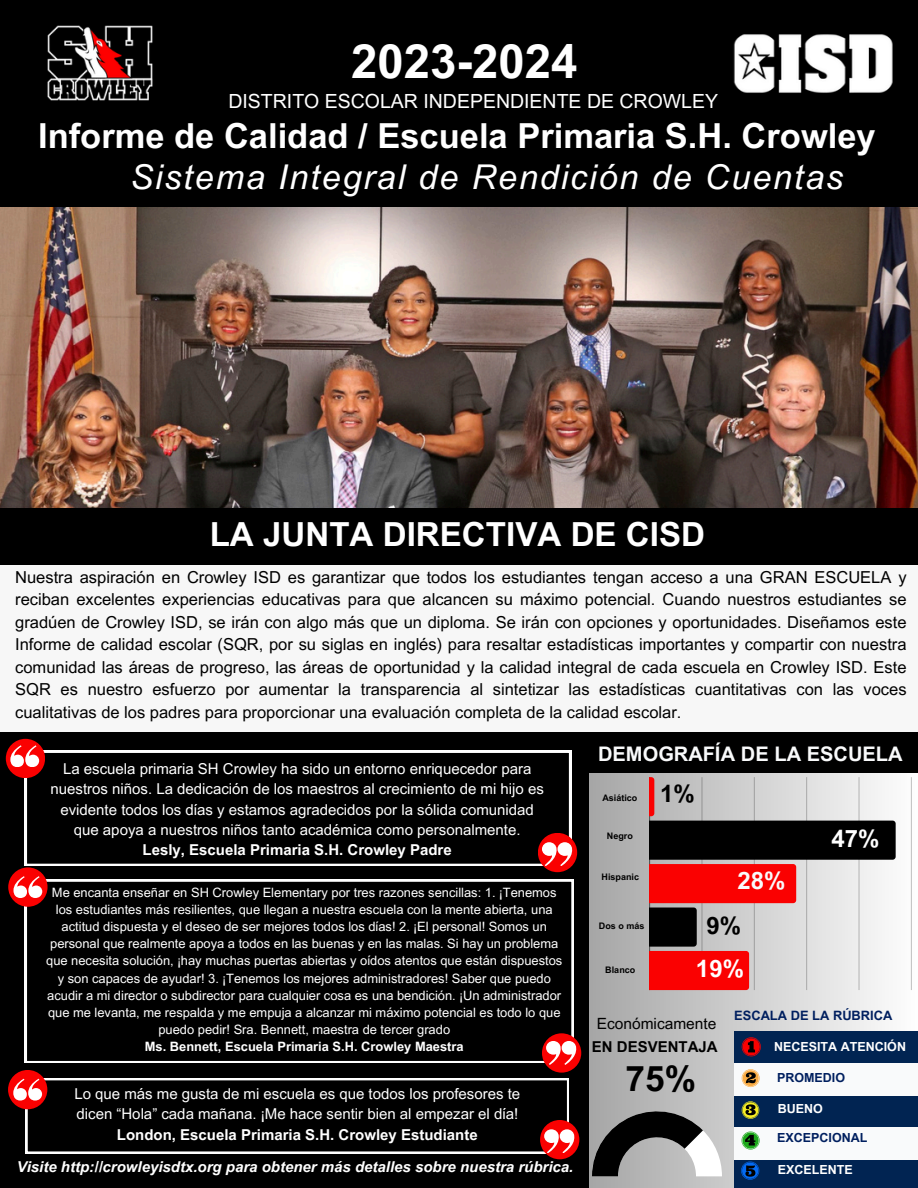
<style>
.page{position:relative;width:918px;height:1188px;background:#000}
.page>*{position:absolute;margin:0;border:0;box-sizing:border-box;transform-origin:0 0}
.t1{font:700 47.25px "Arial MT Pro";color:#fff}
.t2{font:700 35.25px "Arial MT Pro";color:#000}
.t3{font:700 34.5px "Arial MT Pro";color:#fff}
.t4{font:italic 34.2px "Arial MT Pro";letter-spacing:.055em;color:#fff}
.t5{font:700 33.15px "Arial MT Pro";color:#fff}
.t6{font:700 24px "Arial MT Pro";color:#fff}
.t7{font:700 24px "Arial MT Pro";color:#000}
.t8{font:700 24px "Arial MT Pro";color:#f9fafb}
.t9{font:700 20.1px "Arial MT Pro";color:#f9fafb}
.t10{font:19.5px "Arial MT Pro";color:#fff}
.t11{font:16.5px/22.5px "Arial MT Pro";color:#000;text-align:justify}
.t12{font:15.45px "Arial MT Pro";color:#000}
.t13{font:15px/20.2px "Arial MT Pro";color:#fff;text-align:center}
.t14{font:italic 700 15px "Arial MT Pro";color:#fff}
.t15{font:700 15px "Arial MT Pro";color:#fff}
.t16{font:700 15px "Arial MT Pro";color:#000}
.t17{font:12.9px/17.2px "Arial MT Pro";color:#fff;text-align:center}
.t18{font:700 12.9px "Arial MT Pro";color:#fff}
.t19{font:700 12.9px "Arial MT Pro";color:#001f5f}
.t20{font:700 12.45px "Arial MT Pro";color:#fff}
.t21{font:700 12.45px "Arial MT Pro";color:#001f5f}
.t22{font:700 9px "Arial MT Pro";color:#000}
.s1{font-weight:700}
</style>
<div class="page">
<img style="left:733px;top:34px;width:160px;height:59px">
<img style="left:47px;top:25px;width:106px;height:76px">
<div style="left:590px;top:732px;width:328px;height:456px;background:linear-gradient(to right,#a6a6a6,#fefefe)"></div>
<div style="left:590px;top:732px;width:328px;height:41px;background:#000"></div>
<hr style="left:649px;top:777px;width:1px;height:213px;background:#000;opacity:.6">
<hr style="left:911px;top:777px;width:1px;height:213px;background:#c6c6c6">
<svg style="left:650px;top:777px;width:246px;height:213px"></svg>
<svg style="left:592px;top:1111px;width:130px;height:65px"></svg>
<div style="left:0;top:564px;width:918px;height:168px;background:#f7f7f7"></div>
<img style="left:0;top:207px;width:918px;height:301px">
<div style="left:734px;top:1031px;width:184px;height:157px;background:#012452"></div>
<div style="left:734px;top:1063px;width:184px;height:33px;background:#f9fafb"></div>
<div style="left:734px;top:1127px;width:184px;height:33px;background:#f9fafb"></div>
<svg style="left:742px;top:1037px;width:19px;height:19px"></svg>
<svg style="left:742px;top:1069px;width:18px;height:18px"></svg>
<svg style="left:742px;top:1101px;width:17px;height:18px"></svg>
<svg style="left:742px;top:1132px;width:18px;height:18px"></svg>
<svg style="left:741px;top:1162px;width:18px;height:18px"></svg>
<svg style="left:25px;top:751px;width:546px;height:114px"></svg>
<div style="left:6px;top:739px;width:39px;height:39px;background:#fa0101;border-radius:50%"></div>
<svg style="left:10px;top:745px;width:29px;height:22px"></svg>
<div style="left:538px;top:833px;width:39px;height:39px;background:#fa0101;border-radius:50%"></div>
<svg style="left:542px;top:842px;width:31px;height:24px"></svg>
<svg style="left:25px;top:880px;width:549px;height:183px"></svg>
<div style="left:540px;top:1120px;width:39px;height:39px;background:#fa0101;border-radius:50%"></div>
<div style="left:8px;top:1070px;width:39px;height:39px;background:#fa0101;border-radius:50%"></div>
<svg style="left:13px;top:1078px;width:562px;height:76px"></svg>
<div style="left:542px;top:1033px;width:39px;height:40px;background:#fa0101;border-radius:50%"></div>
<svg style="left:546px;top:1041px;width:31px;height:24px"></svg>
<div style="left:8px;top:867px;width:40px;height:40px;background:#fa0101;border-radius:50%"></div>
<svg style="left:13px;top:876px;width:29px;height:22px"></svg>
<h5 class="t1" style="left:351px;top:44px;width:228px">2023-2024</h5>
<h5 class="t10" style="left:228px;top:94px;width:491px">DISTRITO ESCOLAR INDEPENDIENTE DE CROWLEY</h5>
<h5 class="t3" style="left:38px;top:123px;width:839px">Informe de Calidad / Escuela Primaria S.H. Crowley</h5>
<p class="t4" style="left:130px;top:164px;width:715px">Sistema Integral de Rendición de Cuentas</p>
<h5 class="t5" style="left:210px;top:522px;width:497px">LA JUNTA DIRECTIVA DE CISD</h5>
<p class="t11" style="left:15px;top:568px;width:893px">Nuestra aspiración en Crowley ISD es garantizar que todos los estudiantes tengan acceso a una GRAN ESCUELA y reciban excelentes experiencias educativas para que alcancen su máximo potencial. Cuando nuestros estudiantes se gradúen de Crowley ISD, se irán con algo más que un diploma. Se irán con opciones y oportunidades. Diseñamos este Informe de calidad escolar (SQR, por su siglas en inglés) para resaltar estadísticas importantes y compartir con nuestra comunidad las áreas de progreso, las áreas de oportunidad y la calidad integral de cada escuela en Crowley ISD. Este SQR es nuestro esfuerzo por aumentar la transparencia al sintetizar las estadísticas cuantitativas con las voces cualitativas de los padres para proporcionar una evaluación completa de la calidad escolar.</p>
<p class="t13" style="left:51px;top:761px;width:495px">La escuela primaria SH Crowley ha sido un entorno enriquecedor para nuestros niños. La dedicación de los maestros al crecimiento de mi hijo es evidente todos los días y estamos agradecidos por la sólida comunidad que apoya a nuestros niños tanto académica como personalmente.</p>
<p class="t15" style="left:143px;top:844px;width:311px">Lesly, Escuela Primaria S.H. Crowley Padre</p>
<p class="t17" style="left:46px;top:885px;width:518px">Me encanta enseñar en SH Crowley Elementary por tres razones sencillas: 1. ¡Tenemos los estudiantes más resilientes, que llegan a nuestra escuela con la mente abierta, una actitud dispuesta y el deseo de ser mejores todos los días! 2. ¡El personal! Somos un personal que realmente apoya a todos en las buenas y en las malas. Si hay un problema que necesita solución, ¡hay muchas puertas abiertas y oídos atentos que están dispuestos y son capaces de ayudar! 3. ¡Tenemos los mejores administradores! Saber que puedo acudir a mi director o subdirector para cualquier cosa es una bendición. ¡Un administrador que me levanta, me respalda y me empuja a alcanzar mi máximo potencial es todo lo que puedo pedir! Sra. Bennett, maestra de tercer grado</p>
<p class="t18" style="left:145px;top:1042px;width:320px">Ms. Bennett, Escuela Primaria S.H. Crowley Maestra</p>
<p class="t13" style="left:74px;top:1086px;width:447px">Lo que más me gusta de mi escuela es que todos los profesores te dicen “Hola” cada mañana. ¡Me hace sentir bien al empezar el día!<br><span class="s1">London, Escuela Primaria S.H. Crowley Estudiante</span></p>
<p class="t14" style="left:17px;top:1161px;width:558px">Visite http://crowleyisdtx.org para obtener más detalles sobre nuestra rúbrica.</p>
<p class="t9" style="left:598px;top:747px;width:306px">DEMOGRAFÍA DE LA ESCUELA</p>
<p class="t22" style="left:602px;top:794px;width:37px">Asiático</p>
<p class="t22" style="left:607px;top:833px;width:28px">Negro</p>
<p class="t22" style="left:602px;top:874px;width:39px">Hispanic</p>
<p class="t22" style="left:599px;top:923px;width:47px">Dos o más</p>
<h3 class="t22" style="left:605px;top:966px;width:32px">Blanco</h3>
<p class="t7" style="left:660px;top:785px;width:36px">1%</p>
<p class="t8" style="left:737px;top:872px;width:50px">28%</p>
<h4 class="t7" style="left:706px;top:916px;width:36px">9%</h4>
<h3 class="t6" style="left:696px;top:960px;width:50px">19%</h3>
<h1 class="t6" style="left:832px;top:830px;width:50px">47%</h1>
<p class="t12" style="left:597px;top:1018px;width:121px">Económicamente</p>
<h2 class="t16" style="left:592px;top:1041px;width:127px">EN DESVENTAJA</h2>
<h6 class="t2" style="left:626px;top:1065px;width:72px">75%</h6>
<p class="t19" style="left:734px;top:1011px;width:160px">ESCALA DE LA RÚBRICA</p>
<p class="t20" style="left:774px;top:1042px;width:134px">NECESITA ATENCIÓN</p>
<p class="t21" style="left:777px;top:1073px;width:70px">PROMEDIO</p>
<p class="t20" style="left:778px;top:1104px;width:47px">BUENO</p>
<p class="t21" style="left:777px;top:1133px;width:92px">EXCEPCIONAL</p>
<p class="t20" style="left:778px;top:1165px;width:77px">EXCELENTE</p>
</div>
